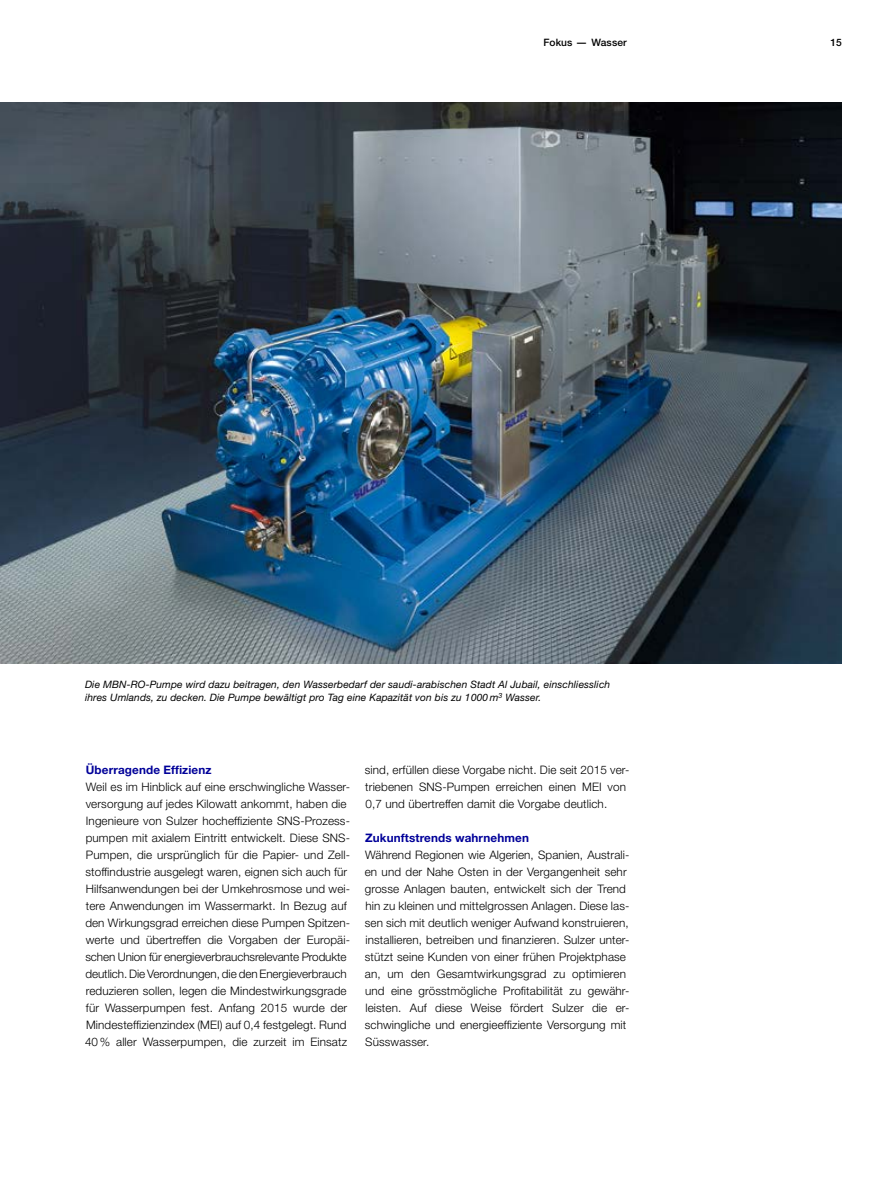
<style>
.page{position:relative;width:893px;height:1191px;background:#fff}
.page>*{position:absolute;margin:0;border:0;box-sizing:border-box;transform-origin:0 0}
.t1{font:300 11.7px/17px "Helvetica Neue LT Std";letter-spacing:.01em;color:#000}
.t2{font:italic 10.2px/13.5px "Helvetica Neue LT Std";letter-spacing:.01em;color:#000}
.t3{font:500 10.2px "Helvetica Neue LT Std";letter-spacing:.01em;color:#000}
.s1{font-weight:700;color:#009}
</style>
<div class="page">
<img style="left:0;top:102px;width:842px;height:561px">
<p class="t3" style="left:543px;top:36px;width:85px">Fokus — Wasser</p>
<p class="t3" style="left:830px;top:36px;width:13px">15</p>
<p class="t2" style="left:85px;top:677px;width:527px">Die MBN-RO-Pumpe wird dazu beitragen, den Wasserbedarf der saudi-arabischen Stadt Al Jubail, einschliesslich ihres Umlands, zu decken. Die Pumpe bewältigt pro Tag eine Kapazität von bis zu 1000 m<sup>3</sup> Wasser.</p>
<p class="t1" style="left:85px;top:761px;width:267px"><span class="s1">Überragende Effizienz<br></span>Weil es im Hinblick auf eine erschwingliche Wasser&shy;versorgung auf jedes Kilowatt ankommt, haben die Ingenieure von Sulzer hocheffiziente SNS-Prozess&shy;pumpen mit axialem Eintritt entwickelt. Diese SNS-Pumpen, die ursprünglich für die Papier- und Zell&shy;stoffindustrie ausgelegt waren, eignen sich auch für Hilfsanwendungen bei der Umkehrosmose und wei&shy;tere Anwendungen im Wassermarkt. In Bezug auf den Wirkungsgrad erreichen diese Pumpen Spitzen&shy;werte und übertreffen die Vorgaben der Europäi&shy;schen Union für energieverbrauchsrelevante Produkte deutlich. Die Verordnungen, die den Energieverbrauch reduzieren sollen, legen die Mindestwirkungsgrade für Wasserpumpen fest. Anfang 2015 wurde der Mindesteffizienzindex (MEI) auf 0,4 festgelegt. Rund 40% aller Wasserpumpen, die zurzeit im Einsatz</p>
<p class="t1" style="left:365px;top:761px;width:266px">sind, erfüllen diese Vorgabe nicht. Die seit 2015 ver&shy;triebenen SNS-Pumpen erreichen einen MEI von<br>0,7 und übertreffen damit die Vorgabe deutlich.</p>
<p class="t1" style="left:365px;top:829px;width:266px"><span class="s1">Zukunftstrends wahrnehmen<br></span>Während Regionen wie Algerien, Spanien, Australi&shy;en und der Nahe Osten in der Vergangenheit sehr grosse Anlagen bauten, entwickelt sich der Trend hin zu kleinen und mittelgrossen Anlagen. Diese las&shy;sen sich mit deutlich weniger Aufwand konstruieren, installieren, betreiben und finanzieren. Sulzer unter&shy;stützt seine Kunden von einer frühen Projektphase an, um den Gesamtwirkungsgrad zu optimieren und eine grösstmögliche Profitabilität zu gewähr&shy;leisten. Auf diese Weise fördert Sulzer die er&shy;schwingliche und energieeffiziente Versorgung mit Süsswasser.</p>
</div>
